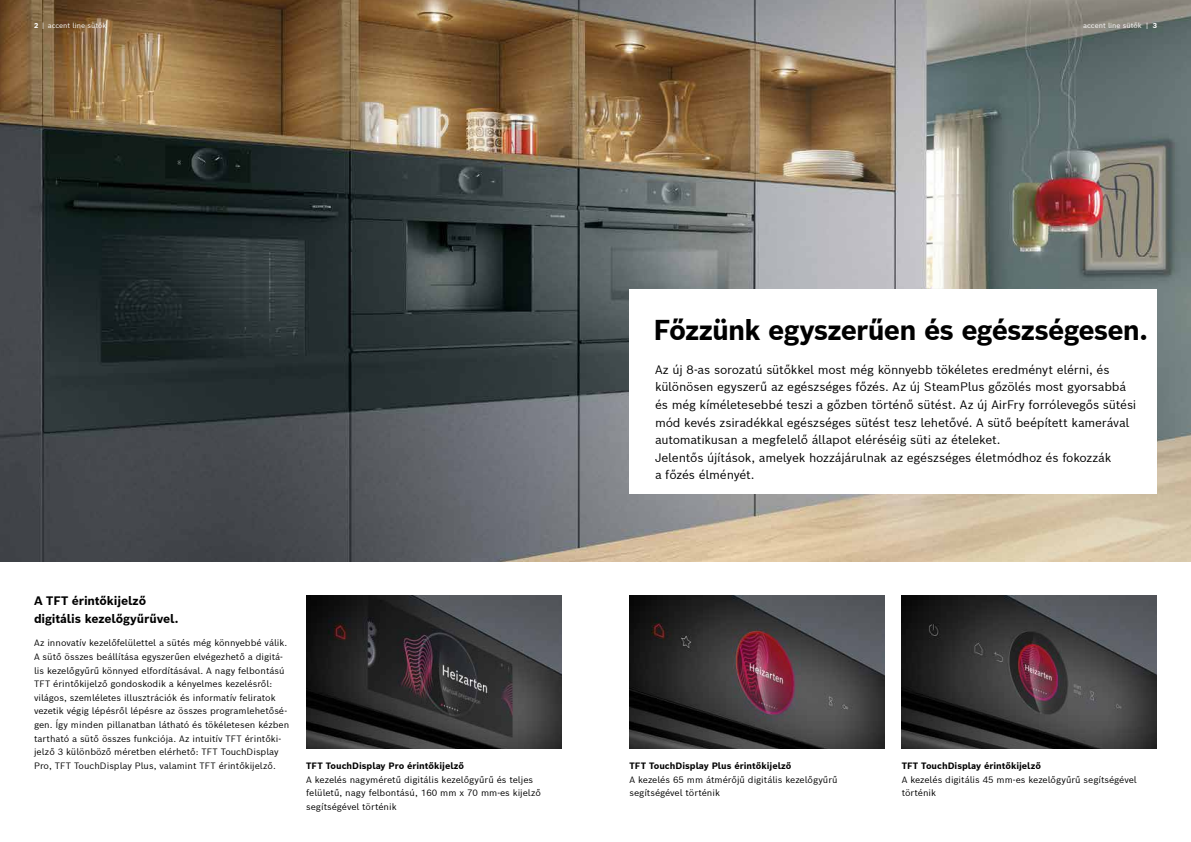
<style>
.page{position:relative;width:1191px;height:842px;background:#fff}
.page>*{position:absolute;margin:0;border:0;box-sizing:border-box;transform-origin:0 0}
.t1{font:700 28px "Bosch Sans";letter-spacing:-.03em;color:#000}
.t2{font:12px/17.5px "Bosch Sans";letter-spacing:-.015em;color:#000}
.t3{font:700 12px/17.5px "Bosch Sans";letter-spacing:-.01em;color:#000}
.t4{font:9px/13.6px "Bosch Sans";color:#000}
.t5{font:700 9px "Bosch Sans";color:#000}
.t6{font:7px "Bosch Sans";color:#fff}
.s1{font-weight:700}
</style>
<div class="page">
<img style="left:629px;top:595px;width:255px;height:153px">
<img style="left:901px;top:595px;width:256px;height:153px">
<img style="left:0;top:0;width:1191px;height:561px">
<img style="left:306px;top:595px;width:255px;height:153px">
<div style="left:629px;top:289px;width:528px;height:204px;background:#fff"></div>
<p class="t6" style="left:34px;top:20px;width:74px"><span class="s1">2</span> | accent line sütők</p>
<p class="t6" style="left:1083px;top:20px;width:75px">accent line sütők | <span class="s1">3</span></p>
<h1 class="t1" style="left:653px;top:311px;width:496px">Főzzünk egyszerűen és egészségesen.</h1>
<h2 class="t3" style="left:34px;top:592px;width:146px">A TFT érintőkijelző digitális kezelőgyűrűvel.</h2>
<p class="t4" style="left:34px;top:636px;width:257px">Az innovatív kezelőfelülettel a sütés még könnyebbé válik.<br>A sütő összes beállítása egyszerűen elvégezhető a digitá&shy;lis kezelőgyűrű könnyed elfordításával. A nagy felbontású TFT érintőkijelző gondoskodik a kényelmes kezelésről: világos, szemléletes illusztrációk és informatív feliratok vezetik végig lépésről lépésre az összes programlehetősé&shy;gen. Így minden pillanatban látható és tökéletesen kézben tartható a sütő összes funkciója. Az intuitív TFT érintőki&shy;jelző 3 különböző méretben elérhető: TFT TouchDisplay Pro, TFT TouchDisplay Plus, valamint TFT érintőkijelző.</p>
<p class="t5" style="left:306px;top:760px;width:159px">TFT TouchDisplay Pro érintőkijelző</p>
<p class="t4" style="left:306px;top:772px;width:236px">A kezelés nagyméretű digitális kezelőgyűrű és teljes felületű, nagy felbontású, 160 mm x 70 mm-es kijelző segítségével történik</p>
<p class="t2" style="left:655px;top:360px;width:483px">Az új 8-as sorozatú sütőkkel most még könnyebb tökéletes eredményt elérni, és különösen egyszerű az egészséges főzés. Az új SteamPlus gőzölés most gyorsabbá és még kíméletesebbé teszi a gőzben történő sütést. Az új AirFry forrólevegős sütési mód kevés zsiradékkal egészséges sütést tesz lehetővé. A sütő beépített kamerával automatikusan a megfelelő állapot eléréséig süti az ételeket.<br>Jelentős újítások, amelyek hozzájárulnak az egészséges életmódhoz és fokozzák<br>a főzés élményét.</p>
<p class="t5" style="left:629px;top:760px;width:163px">TFT TouchDisplay Plus érintőkijelző</p>
<p class="t4" style="left:629px;top:772px;width:210px">A kezelés 65 mm átmérőjű digitális kezelőgyűrű segítségével történik</p>
<p class="t5" style="left:901px;top:760px;width:141px">TFT TouchDisplay érintőkijelző</p>
<p class="t4" style="left:901px;top:772px;width:236px">A kezelés digitális 45 mm-es kezelőgyűrű segítségével történik</p>
</div>
